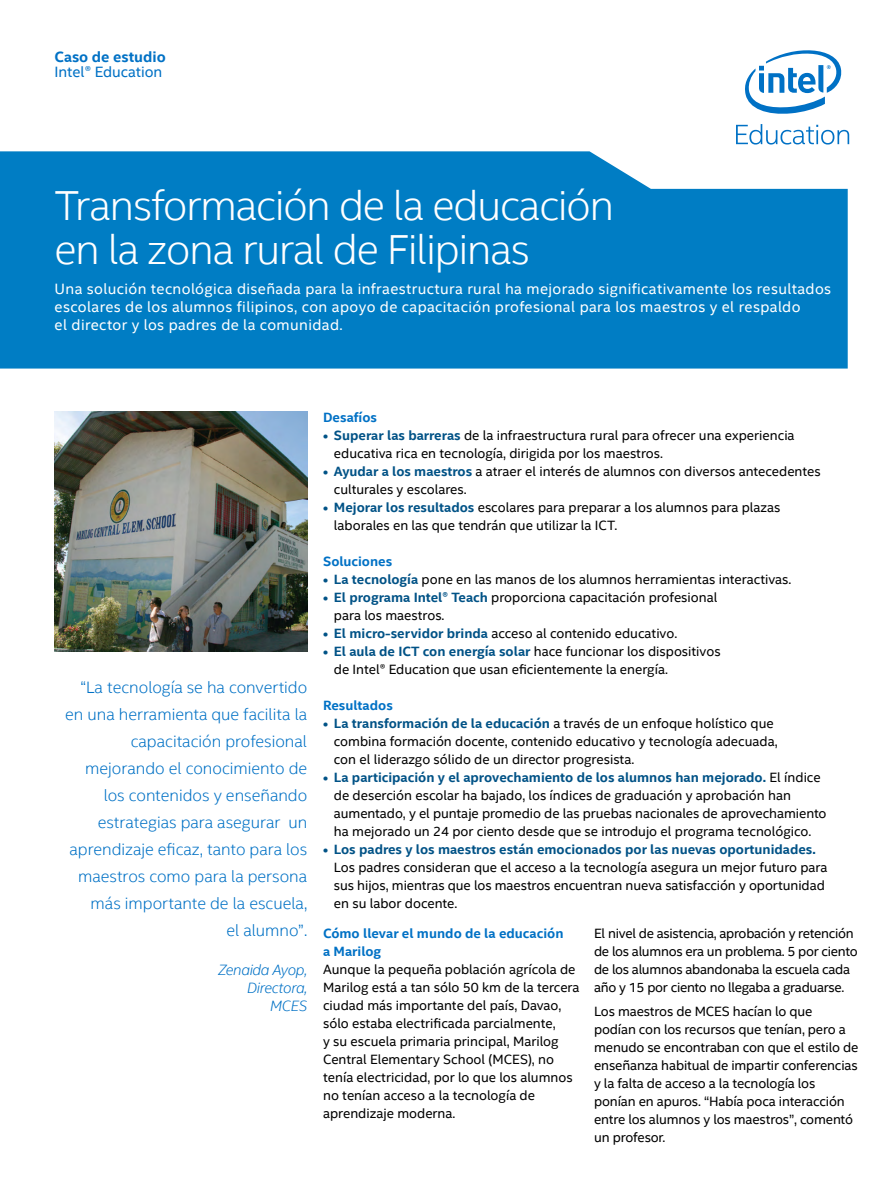
<style>
.page{position:relative;width:891px;height:1188px;background:#fff}
.page>*{position:absolute;margin:0;border:0;box-sizing:border-box;transform-origin:0 0}
.t1{font:300 42px/43.8px "Intel Clear";letter-spacing:-.025em;color:#fff}
.t2{font:300 16.5px/27px "Intel Clear";color:#0071c5;text-align:right}
.t3{font:15px/18px "Intel Clear";letter-spacing:.025em;color:#fff}
.t4{font:italic 300 15px/18px "Intel Clear";letter-spacing:-.025em;color:#0071c5;text-align:right}
.t5{font:15px "Intel Clear";color:#0071c5}
.t6{font:700 15px "Intel Clear";color:#0071c5}
.t7{font:13.5px/18px "Intel Clear";color:#000}
.t8{font:13.5px/18px "Intel Clear";letter-spacing:-.02em;color:#000}
.t9{font:700 13.5px/18px "Intel Clear";color:#0071c5}
.t10{font:700 13.5px "Intel Clear";color:#005286}
.s1{font-weight:700;color:#005286}
</style>
<div class="page">
<svg style="left:745px;top:50px;width:97px;height:64px"></svg>
<svg style="left:736px;top:124px;width:113px;height:21px"></svg>
<img style="left:55px;top:412px;width:252px;height:239px">
<div style="left:0;top:151px;width:848px;height:218px;background:#007dc4"></div>
<p class="t6" style="left:55px;top:47px;width:113px">Caso de estudio</p>
<p class="t5" style="left:55px;top:62px;width:109px">Intel® Education</p>
<h1 class="t1" style="left:55px;top:184px;width:561px">Transformación de la educación en la zona rural de Filipinas</h1>
<p class="t3" style="left:55px;top:280px;width:778px">Una solución tecnológica diseñada para la infraestructura rural ha mejorado significativamente los resultados escolares de los alumnos filipinos, con apoyo de capacitación profesional para los maestros y el respaldo<br>el director y los padres de la comunidad.</p>
<p class="t2" style="left:65px;top:674px;width:244px">“La tecnología se ha convertido en una herramienta que facilita la capacitación profesional mejorando el conocimiento de los contenidos y enseñando estrategias para asegurar un aprendizaje eficaz, tanto para los maestros como para la persona más importante de la escuela,<br>el alumno”.</p>
<p class="t4" style="left:218px;top:961px;width:91px">Zenaida Ayop,<br>Directora,<br>MCES</p>
<p class="t9" style="left:323px;top:408px;width:55px">Desafíos</p>
<p class="t7" style="left:334px;top:426px;width:462px;text-indent:-11px"><span class="s1">• Superar las barreras</span> de la infraestructura rural para ofrecer una experiencia educativa rica en tecnología, dirigida por los maestros.</p>
<p class="t7" style="left:334px;top:462px;width:488px;text-indent:-11px"><span class="s1">• Ayudar a los maestros</span> a atraer el interés de alumnos con diversos antecedentes culturales y escolares.</p>
<p class="t7" style="left:334px;top:498px;width:448px;text-indent:-11px"><span class="s1">• Mejorar los resultados</span> escolares para preparar a los alumnos para plazas laborales en las que tendrán que utilizar la ICT.</p>
<p class="t9" style="left:323px;top:552px;width:71px">Soluciones</p>
<p class="t7" style="left:323px;top:570px;width:470px"><span class="s1">• La tecnología</span> pone en las manos de los alumnos herramientas interactivas.</p>
<p class="t7" style="left:334px;top:588px;width:385px;text-indent:-11px"><span class="s1">• El programa Intel® Teach</span> proporciona capacitación profesional para los maestros.</p>
<p class="t7" style="left:323px;top:624px;width:356px"><span class="s1">• El micro-servidor brinda</span> acceso al contenido educativo.</p>
<p class="t7" style="left:334px;top:642px;width:388px;text-indent:-11px"><span class="s1">• El aula de ICT con energía solar</span> hace funcionar los dispositivos de Intel® Education que usan eficientemente la energía.</p>
<p class="t9" style="left:323px;top:696px;width:71px">Resultados</p>
<p class="t7" style="left:334px;top:714px;width:445px;text-indent:-11px"><span class="s1">• La transformación de la educación</span> a través de un enfoque holístico que combina formación docente, contenido educativo y tecnología adecuada, con el liderazgo sólido de un director progresista.</p>
<p class="t7" style="left:334px;top:768px;width:494px;text-indent:-11px"><span class="s1">• La participación y el aprovechamiento de los alumnos han mejorado.</span> El índice de deserción escolar ha bajado, los índices de graduación y aprobación han aumentado, y el puntaje promedio de las pruebas nacionales de aprovechamiento ha mejorado un 24 por ciento desde que se introdujo el programa tecnológico.</p>
<p class="t10" style="left:323px;top:841px;width:494px">• Los padres y los maestros están emocionados por las nuevas oportunidades.</p>
<p class="t7" style="left:334px;top:858px;width:495px">Los padres consideran que el acceso a la tecnología asegura un mejor futuro para sus hijos, mientras que los maestros encuentran nueva satisfacción y oportunidad en su labor docente.</p>
<p class="t9" style="left:323px;top:925px;width:242px">Cómo llevar el mundo de la educación a Marilog</p>
<p class="t7" style="left:323px;top:961px;width:258px">Aunque la pequeña población agrícola de Marilog está a tan sólo 50 km de la tercera ciudad más importante del país, Davao, sólo estaba electrificada parcialmente,<br>y su escuela primaria principal, Marilog Central Elementary School (MCES), no tenía electricidad, por lo que los alumnos no tenían acceso a la tecnología de aprendizaje moderna.</p>
<p class="t8" style="left:594px;top:925px;width:265px">El nivel de asistencia, aprobación y retención de los alumnos era un problema. 5 por ciento de los alumnos abandonaba la escuela cada año y 15 por ciento no llegaba a graduarse.</p>
<p class="t7" style="left:594px;top:1003px;width:266px">Los maestros de MCES hacían lo que<br>podían con los recursos que tenían, pero a menudo se encontraban con que el estilo de enseñanza habitual de impartir conferencias y la falta de acceso a la tecnología los ponían en apuros. “Había poca interacción entre los alumnos y los maestros”, comentó un profesor.</p>
</div>
